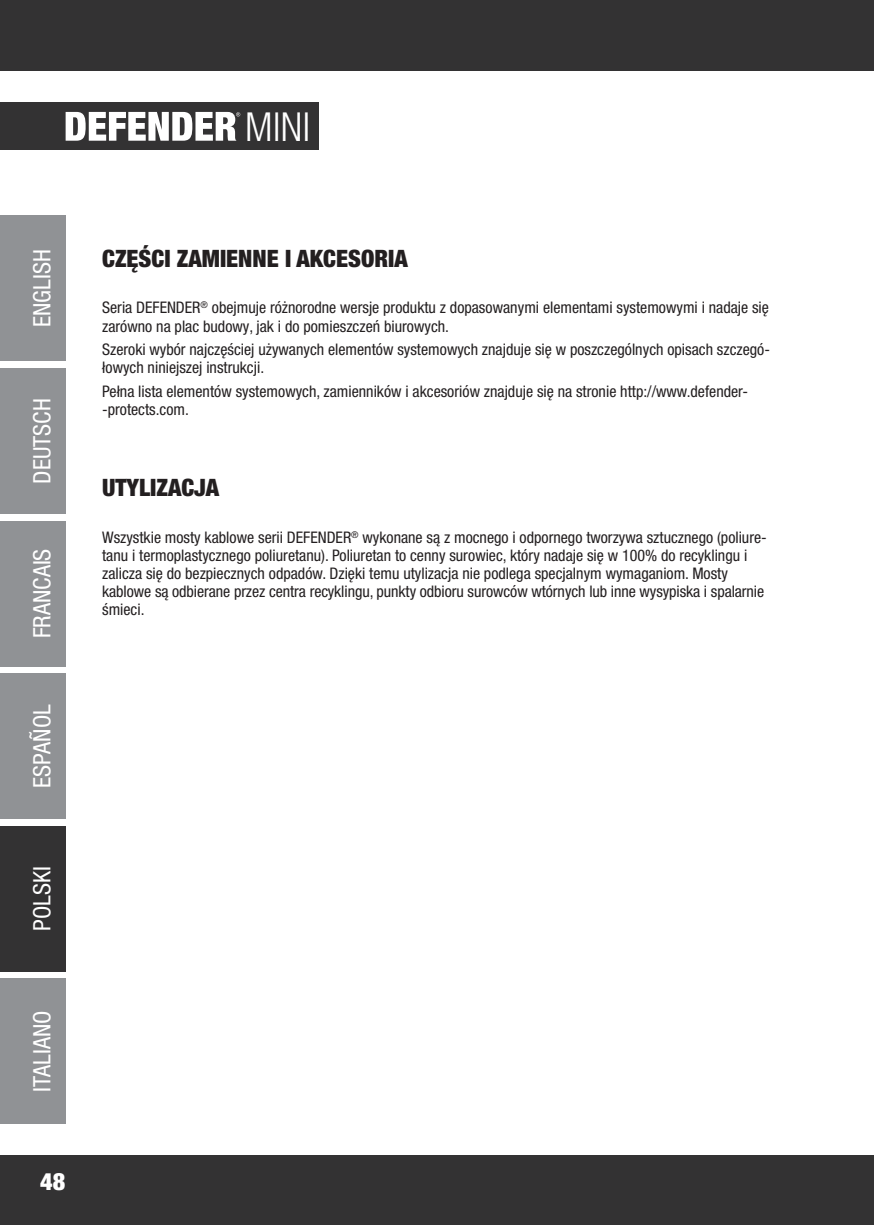
<style>
.page{position:relative;width:874px;height:1225px;background:#fff}
.page>*{position:absolute;margin:0;border:0;box-sizing:border-box;transform-origin:0 0}
.t1{font:300 condensed 40px "Helvetica Neue LT Pro";color:#fff}
.t2{font:condensed 24px "Helvetica Neue LT Std";color:#fff}
.t3{font:900 condensed 24px "Helvetica Neue LT Pro";color:#231f20}
.t4{font:900 condensed 24px "Helvetica Neue LT Std";color:#fff}
.t5{font:condensed 16px/18px "Helvetica Neue LT Pro";color:#231f20}
</style>
<div class="page">
<div style="left:0;top:1155px;width:873px;height:70px;background:#333233"></div>
<div style="left:0;top:0;width:873px;height:71px;background:#333233"></div>
<div style="left:0;top:215px;width:66px;height:146px;background:#909295"></div>
<div style="left:0;top:368px;width:66px;height:146px;background:#909295"></div>
<div style="left:0;top:521px;width:66px;height:145px;background:#909295"></div>
<div style="left:0;top:673px;width:66px;height:146px;background:#909295"></div>
<div style="left:0;top:826px;width:66px;height:145px;background:#333233"></div>
<div style="left:0;top:978px;width:66px;height:146px;background:#909295"></div>
<div style="left:0;top:102px;width:319px;height:47px;background:#333233"></div>
<svg style="left:66px;top:112px;width:174px;height:29px"></svg>
<h1 class="t1" style="left:245px;top:104px;width:66px">MINI</h1>
<h2 class="t2" style="left:28px;top:327px;width:79px;rotate:-90deg">ENGLISH</h2>
<h2 class="t2" style="left:28px;top:483px;width:87px;rotate:-90deg">DEUTSCH</h2>
<h2 class="t2" style="left:28px;top:638px;width:91px;rotate:-90deg">FRANCAIS</h2>
<h2 class="t2" style="left:28px;top:787px;width:85px;rotate:-90deg">ESPAÑOL</h2>
<h2 class="t2" style="left:28px;top:931px;width:66px;rotate:-90deg">POLSKI</h2>
<h2 class="t2" style="left:28px;top:1091px;width:82px;rotate:-90deg">ITALIANO</h2>
<h2 class="t4" style="left:40px;top:1166px;width:26px">48</h2>
<h2 class="t3" style="left:102px;top:244px;width:307px">CZĘŚCI ZAMIENNE I AKCESORIA</h2>
<p class="t5" style="left:102px;top:299px;width:668px">Seria DEFENDER<sup>®</sup> obejmuje różnorodne wersje produktu z dopasowanymi elementami systemowymi i nadaje się zarówno na plac budowy, jak i do pomieszczeń biurowych.</p>
<p class="t5" style="left:102px;top:340px;width:669px">Szeroki wybór najczęściej używanych elementów systemowych znajduje się w poszczególnych opisach szczegó&shy;łowych niniejszej instrukcji.</p>
<p class="t5" style="left:102px;top:382px;width:647px">Pełna lista elementów systemowych, zamienników i akcesoriów znajduje się na stronie http://www.defender--protects.com.</p>
<h2 class="t3" style="left:102px;top:473px;width:118px">UTYLIZACJA</h2>
<p class="t5" style="left:102px;top:528px;width:666px">Wszystkie mosty kablowe serii DEFENDER<sup>®</sup> wykonane są z mocnego i odpornego tworzywa sztucznego (poliure&shy;tanu i termoplastycznego poliuretanu). Poliuretan to cenny surowiec, który nadaje się w 100% do recyklingu i zalicza się do bezpiecznych odpadów. Dzięki temu utylizacja nie podlega specjalnym wymaganiom. Mosty kablowe są odbierane przez centra recyklingu, punkty odbioru surowców wtórnych lub inne wysypiska i spalarnie śmieci.</p>
</div>
